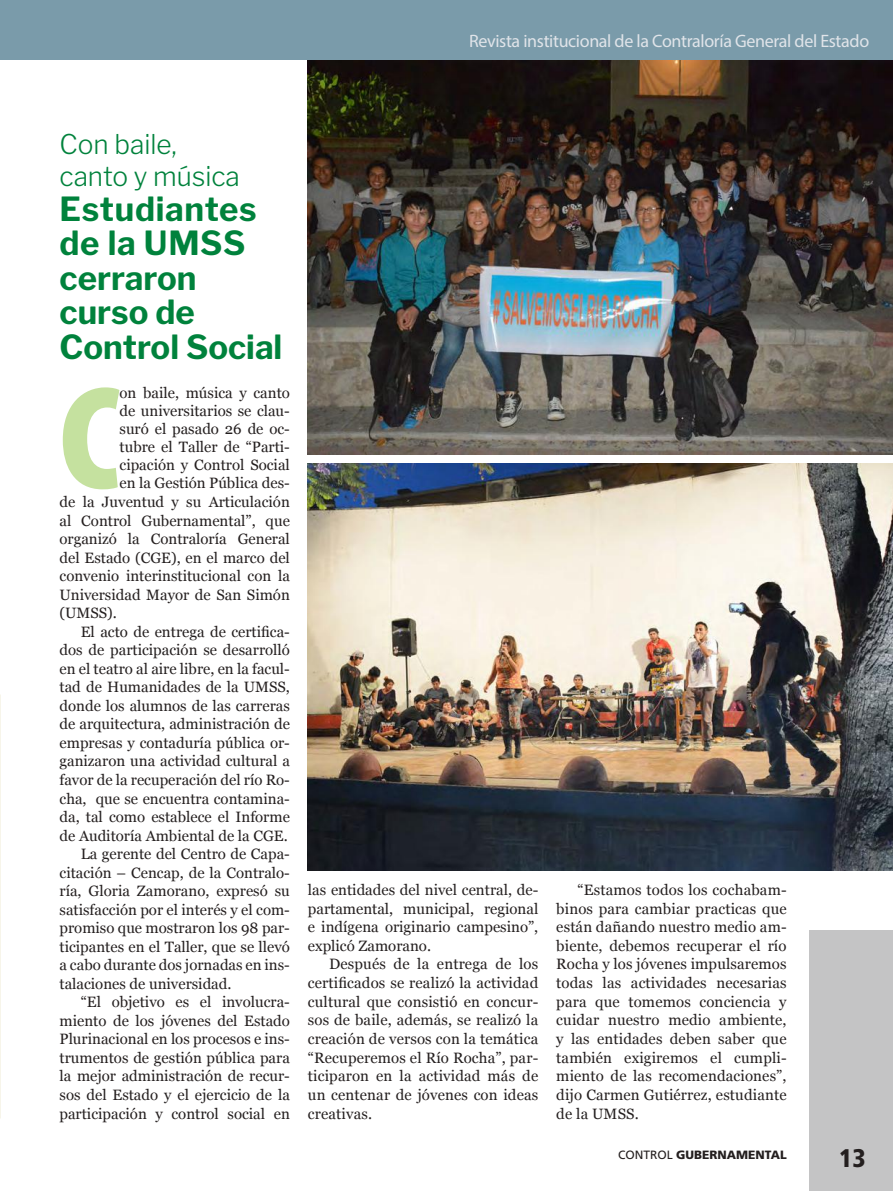
<style>
.page{position:relative;width:893px;height:1191px;background:#fff}
.page>*{position:absolute;margin:0;border:0;box-sizing:border-box;transform-origin:0 0}
.t1{font:900 condensed 148.5px "Myriad Pro";color:#c5e19f}
.t2{font:700 33px/34.5px "Libre Franklin";color:#00823c}
.t3{font:300 27px/32.4px "Libre Franklin";color:#00823c}
.t4{font:900 condensed 25.5px "Frutiger LT Std";color:#241f1f}
.t5{font:18px "Myriad Pro";letter-spacing:-.02em;color:#e0e4e9}
.t6{font:15px/18.6px "Georgia";color:#241f1f;text-align:justify}
.t7{font:900 12px "Frutiger LT Std";color:#241f1f}
.s1{font-weight:400}
</style>
<div class="page">
<div style="left:0;top:0;width:893px;height:60px;background:#7a9baa"></div>
<div style="left:809px;top:929px;width:84px;height:262px;background:#c4c4c5"></div>
<img style="left:0;top:694px;width:1px;height:424px">
<img style="left:308px;top:60px;width:585px;height:394px">
<img style="left:308px;top:463px;width:585px;height:408px">
<p class="t5" style="left:469px;top:30px;width:402px">Revista institucional de la Contraloría General del Estado</p>
<h3 class="t3" style="left:60px;top:128px;width:182px">Con baile, canto y música</h3>
<h2 class="t2" style="left:60px;top:191px;width:224px">Estudiantes de la UMSS cerraron curso de<br>Control Social</h2>
<h1 class="t1" style="left:60px;top:344px;width:62px">C</h1>
<p class="t6" style="left:120px;top:383px;width:172px">on baile, música y canto</p>
<p class="t6" style="left:120px;top:401px;width:172px">de universitarios se clau-</p>
<p class="t6" style="left:120px;top:419px;width:172px">suró el pasado 26 de oc-</p>
<p class="t6" style="left:120px;top:437px;width:172px">tubre el Taller de “Parti-</p>
<p class="t6" style="left:120px;top:455px;width:172px">cipación y Control Social</p>
<p class="t6" style="left:120px;top:473px;width:172px">en la Gestión Pública des-</p>
<p class="t6" style="left:60px;top:492px;width:232px">de la Juventud y su Articulación</p>
<p class="t6" style="left:60px;top:510px;width:232px">al Control Gubernamental”, que</p>
<p class="t6" style="left:60px;top:529px;width:232px">organizó la Contraloría General</p>
<p class="t6" style="left:60px;top:547px;width:232px">del Estado (CGE), en el marco del</p>
<p class="t6" style="left:60px;top:566px;width:232px">convenio interinstitucional con la</p>
<p class="t6" style="left:60px;top:584px;width:232px">Universidad Mayor de San Simón</p>
<p class="t6" style="left:60px;top:603px;width:59px">(UMSS).</p>
<p class="t6" style="left:81px;top:621px;width:211px">El acto de entrega de certifica-</p>
<p class="t6" style="left:60px;top:640px;width:232px">dos de participación se desarrolló</p>
<p class="t6" style="left:60px;top:658px;width:232px">en el teatro al aire libre, en la facul-</p>
<p class="t6" style="left:60px;top:677px;width:232px">tad de Humanidades de la UMSS,</p>
<p class="t6" style="left:60px;top:695px;width:232px">donde los alumnos de las carreras</p>
<p class="t6" style="left:60px;top:714px;width:232px">de arquitectura, administración de</p>
<p class="t6" style="left:60px;top:733px;width:232px">empresas y contaduría pública or-</p>
<p class="t6" style="left:60px;top:751px;width:232px">ganizaron una actividad cultural a</p>
<p class="t6" style="left:60px;top:770px;width:232px">favor de la recuperación del río Ro-</p>
<p class="t6" style="left:60px;top:788px;width:232px">cha, que se encuentra contamina-</p>
<p class="t6" style="left:60px;top:807px;width:232px">da, tal como establece el Informe</p>
<p class="t6" style="left:60px;top:825px;width:230px">de Auditoría Ambiental de la CGE.</p>
<p class="t6" style="left:81px;top:844px;width:211px">La gerente del Centro de Capa-</p>
<p class="t6" style="left:60px;top:862px;width:232px">citación – Cencap, de la Contralo-</p>
<p class="t6" style="left:60px;top:881px;width:232px">ría, Gloria Zamorano, expresó su</p>
<p class="t6" style="left:60px;top:899px;width:232px">satisfacción por el interés y el com-</p>
<p class="t6" style="left:60px;top:918px;width:232px">promiso que mostraron los 98 par-</p>
<p class="t6" style="left:60px;top:936px;width:232px">ticipantes en el Taller, que se llevó</p>
<p class="t6" style="left:60px;top:955px;width:232px">a cabo durante dos jornadas en ins-</p>
<p class="t6" style="left:60px;top:973px;width:173px">talaciones de universidad.</p>
<p class="t6" style="left:81px;top:992px;width:211px">“El objetivo es el involucra-</p>
<p class="t6" style="left:60px;top:1010px;width:232px">miento de los jóvenes del Estado</p>
<p class="t6" style="left:60px;top:1029px;width:232px">Plurinacional en los procesos e ins-</p>
<p class="t6" style="left:60px;top:1047px;width:232px">trumentos de gestión pública para</p>
<p class="t6" style="left:60px;top:1066px;width:232px">la mejor administración de recur-</p>
<p class="t6" style="left:60px;top:1085px;width:232px">sos del Estado y el ejercicio de la</p>
<p class="t6" style="left:60px;top:1103px;width:232px">participación y control social en</p>
<p class="t6" style="left:308px;top:879px;width:232px">las entidades del nivel central, de&shy;partamental, municipal, regional e indígena originario campesino”, explicó Zamorano.</p>
<p class="t6" style="left:308px;top:954px;width:232px;text-indent:21px">Después de la entrega de los certificados se realizó la actividad cultural que consistió en concur&shy;sos de baile, además, se realizó la creación de versos con la temática “Recuperemos el Río Rocha”, par&shy;ticiparon en la actividad más de un centenar de jóvenes con ideas creativas.</p>
<p class="t6" style="left:556px;top:879px;width:232px;text-indent:21px">“Estamos todos los cochabam&shy;binos para cambiar practicas que están dañando nuestro medio am&shy;biente, debemos recuperar el río Rocha y los jóvenes impulsaremos todas las actividades necesarias para que tomemos conciencia y cuidar nuestro medio ambiente, y las entidades deben saber que también exigiremos el cumpli&shy;miento de las recomendaciones”, dijo Carmen Gutiérrez, estudiante de la UMSS.</p>
<p class="t7" style="left:618px;top:1147px;width:170px"><span class="s1">CONTROL</span> GUBERNAMENTAL</p>
<h3 class="t4" style="left:839px;top:1142px;width:28px">13</h3>
</div>
